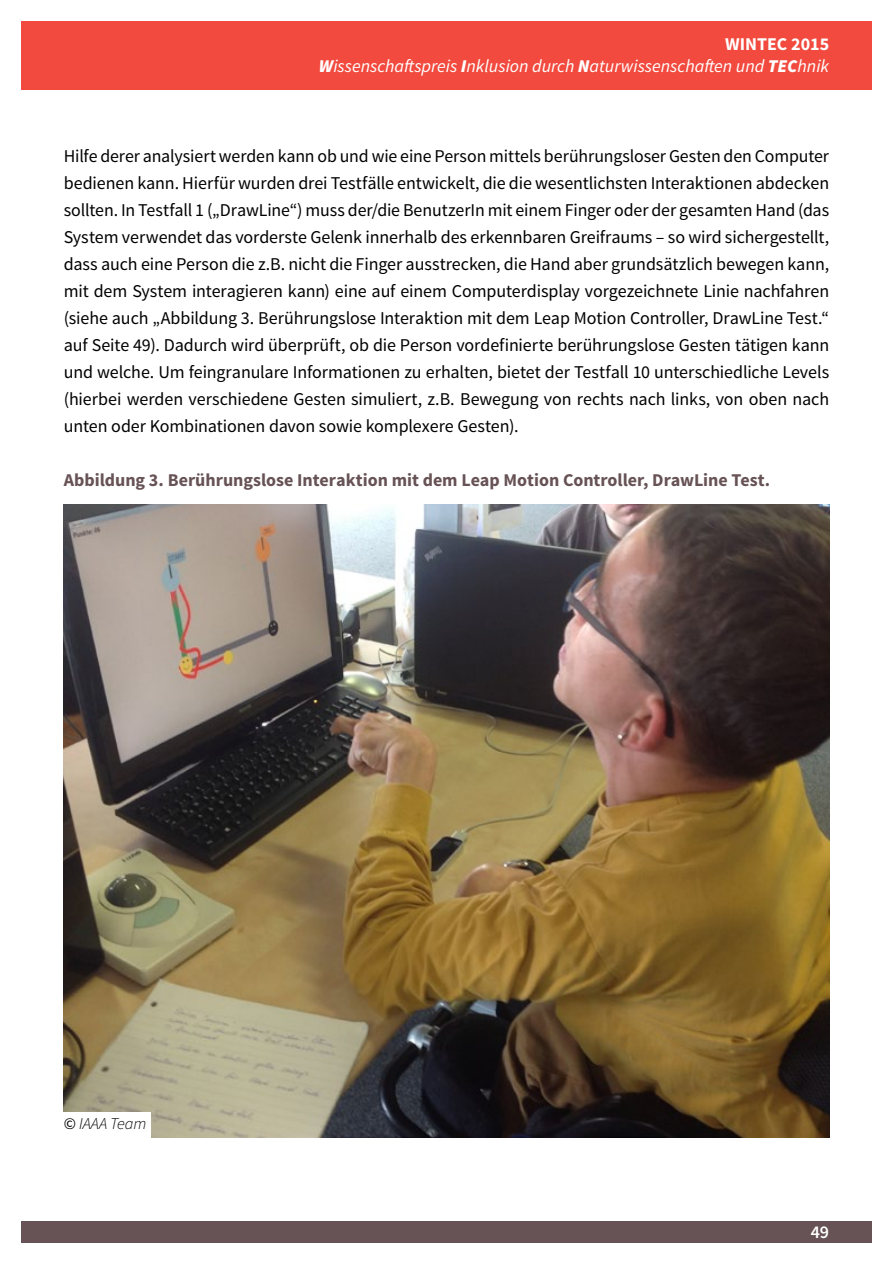
<style>
.page{position:relative;width:893px;height:1263px;background:#fff}
.page>*{position:absolute;margin:0;border:0;box-sizing:border-box;transform-origin:0 0}
.t1{font:18px/27px "Source Sans Pro";letter-spacing:-.005em;color:#000;text-align:justify}
.Ü_Grafik{font:700 18px "Source Sans Pro";color:#675255}
.t2{font:italic 18px/21.6px "Source Sans Pro";color:#fff;text-align:right}
.t3{font:600 18px "Source Sans Pro";color:#fff}
.t4{font:italic 300 16.5px "Source Sans Pro";color:#000}
.s1{font-weight:700;font-style:normal}
.s2{font-weight:900}
.s3{font-weight:400;font-style:normal}
</style>
<div class="page">
<div style="left:21px;top:1221px;width:851px;height:21px;background:#675255"></div>
<div style="left:21px;top:21px;width:851px;height:47px;background:#f24a3e"></div>
<div style="left:21px;top:43px;width:851px;height:46px;background:#f24a3e"></div>
<img style="left:64px;top:504px;width:765px;height:633px">
<div style="left:60px;top:1112px;width:91px;height:26px;background:#fff"></div>
<p class="t2" style="left:319px;top:33px;width:512px"><span class="s1">WINTEC 2015<br></span><span class="s2">W</span>issenschaftspreis <span class="s2">I</span>nklusion durch <span class="s2">N</span>aturwissenschaften und <span class="s2">TEC</span>hnik</p>
<p class="t1" style="left:64px;top:143px;width:767px">Hilfe derer analysiert werden kann ob und wie eine Person mittels berührungsloser Gesten den Computer bedienen kann. Hierfür wurden drei Testfälle entwickelt, die die wesentlichsten Interaktionen abdecken sollten. In Testfall 1 („DrawLine“) muss der/die BenutzerIn mit einem Finger oder der gesamten Hand (das System verwendet das vorderste Gelenk innerhalb des erkennbaren Greifraums – so wird sichergestellt, dass auch eine Person die z.B. nicht die Finger ausstrecken, die Hand aber grundsätzlich bewegen kann, mit dem System interagieren kann) eine auf einem Computerdisplay vorgezeichnete Linie nachfahren (siehe auch „Abbildung 3. Berührungslose Interaktion mit dem Leap Motion Controller, DrawLine Test.“ auf Seite 49). Dadurch wird überprüft, ob die Person vordefinierte berührungslose Gesten tätigen kann und welche. Um feingranulare Informationen zu erhalten, bietet der Testfall 10 unterschiedliche Levels (hierbei werden verschiedene Gesten simuliert, z.B. Bewegung von rechts nach links, von oben nach unten oder Kombinationen davon sowie komplexere Gesten).</p>
<p class="Ü_Grafik" style="left:64px;top:468px;width:708px">Abbildung 3. Berührungslose Interaktion mit dem Leap Motion Controller, DrawLine Test.</p>
<p class="t4" style="left:64px;top:1113px;width:84px"><span class="s3">©</span> IAAA Team</p>
<p class="t3" style="left:811px;top:1221px;width:20px">49</p>
</div>
